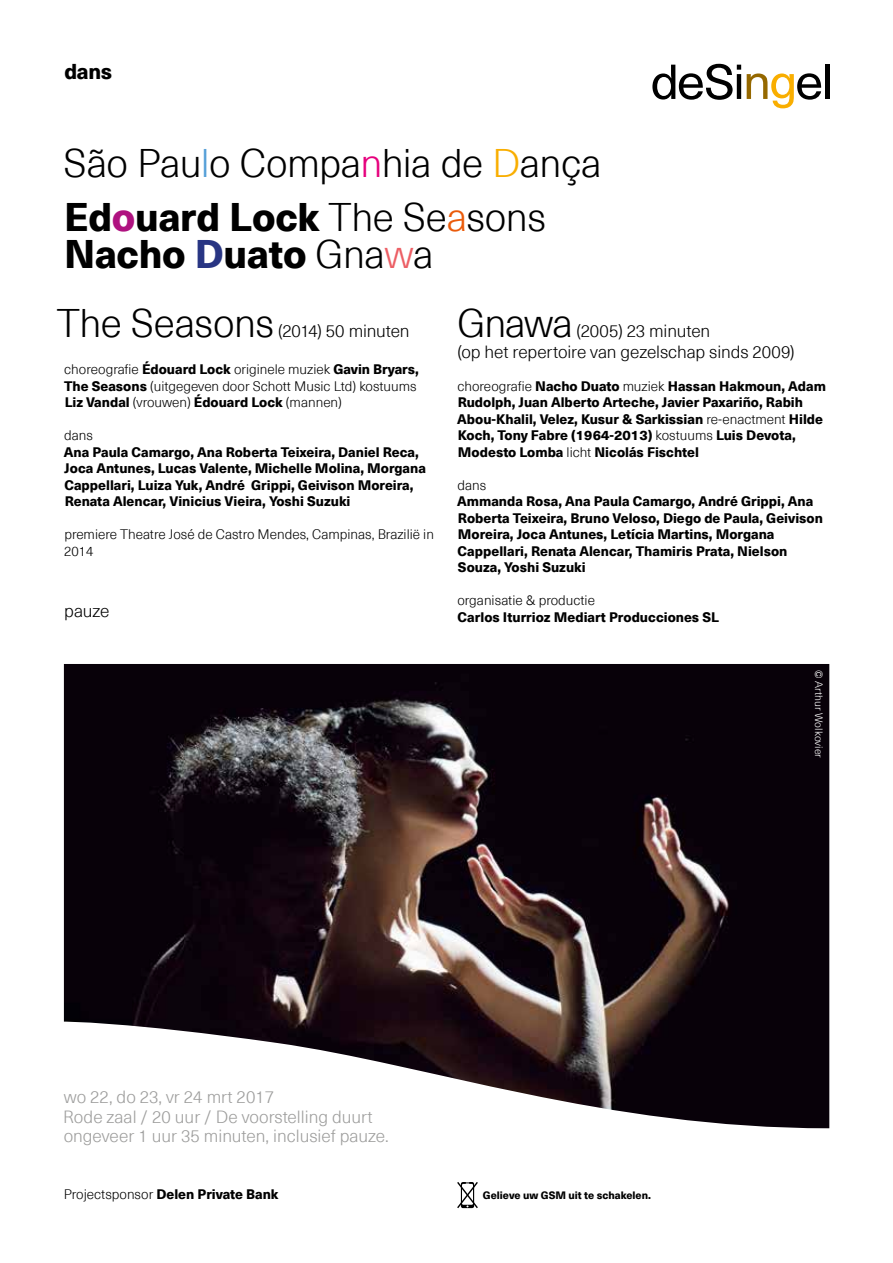
<style>
.page{position:relative;width:893px;height:1263px;background:#fff}
.page>*{position:absolute;margin:0;border:0;box-sizing:border-box;transform-origin:0 0}
.t1{font:300 39px/54px "Neue Haas Unica Pro";letter-spacing:-.015em;color:#000}
.t2{font:800 39px "Neue Haas Unica Pro";letter-spacing:-.005em;color:#000}
.t3{font:800 21px "Neue Haas Unica Pro";color:#000}
.t4{font:300 17.25px/19.5px "Neue Haas Unica Pro";color:#9d9d9c}
.t5{font:300 17.25px/21px "Neue Haas Unica Pro";letter-spacing:-.005em;color:#000}
.t6{font:800 13.5px/16.5px "Neue Haas Unica Pro";color:#000}
.t7{font:300 13.5px/16.5px "Neue Haas Unica Pro";color:#000}
.t8{font:800 10.5px "Neue Haas Unica Pro";color:#000}
.t9{font:300 10.5px "Neue Haas Unica Pro";letter-spacing:.005em;color:#fff}
.s1{color:#56a0d8}
.s2{color:#e6007d}
.s3{color:#f9ae00}
.s4{font-weight:800}
.s5{font-weight:800;color:#af1280}
.s6{color:#ea5b0b}
.s7{color:#283583}
.s8{font-weight:300}
.s9{font-weight:300;color:#ec5f65}
</style>
<div class="page">
<svg style="left:652px;top:64px;width:89px;height:36px"></svg>
<hr style="left:737px;top:74px;width:4px;height:25px;background:#000">
<svg style="left:747px;top:73px;width:74px;height:35px"></svg>
<hr style="left:825px;top:65px;width:4px;height:34px;background:#000">
<svg style="left:457px;top:1182px;width:21px;height:27px"></svg>
<img style="left:64px;top:664px;width:765px;height:464px">
<h2 class="t3" style="left:64px;top:58px;width:49px">dans</h2>
<h1 class="t1" style="left:64px;top:137px;width:540px">São Pau<span class="s1">l</span>o Compa<span class="s2">n</span>hia de <span class="s3">D</span>ança<br><span class="s4">Ed</span><span class="s5">o</span><span class="s4">uard Lock</span> The Se<span class="s6">a</span>sons</h1>
<h1 class="t2" style="left:64px;top:230px;width:371px">Nacho <span class="s7">D</span>uato <span class="s8">Gna</span><span class="s9">w</span><span class="s8">a</span></h1>
<h1 class="t1" style="left:57px;top:297px;width:219px">The Seasons</h1>
<p class="t5" style="left:278px;top:320px;width:133px">(2014) 50 minuten</p>
<p class="t7" style="left:64px;top:361px;width:356px">choreografie <span class="s4">Édouard Lock</span> originele muziek <span class="s4">Gavin Bryars,<br>The Seasons</span> (uitgegeven door Schott Music Ltd) kostuums<br><span class="s4">Liz Vandal</span> (vrouwen) <span class="s4">Édouard Lock</span> (mannen)</p>
<p class="t7" style="left:64px;top:427px;width:30px">dans</p>
<p class="t6" style="left:64px;top:444px;width:363px">Ana Paula Camargo, Ana Roberta Teixeira, Daniel Reca, Joca Antunes, Lucas Valente, Michelle Molina, Morgana Cappellari, Luiza Yuk, André Grippi, Geivison Moreira, Renata Alencar, Vinicius Vieira, Yoshi Suzuki</p>
<p class="t7" style="left:64px;top:526px;width:371px">premiere Theatre José de Castro Mendes, Campinas, Brazilië in<br>2014</p>
<p class="t5" style="left:64px;top:601px;width:47px">pauze</p>
<h1 class="t1" style="left:457px;top:297px;width:117px">Gnawa</h1>
<p class="t5" style="left:457px;top:320px;width:339px;text-indent:119px">(2005) 23 minuten<br>(op het repertoire van gezelschap sinds 2009)</p>
<p class="t6" style="left:457px;top:378px;width:370px"><span class="s8">choreografie</span> Nacho Duato <span class="s8">muziek</span> Hassan Hakmoun, Adam Rudolph, Juan Alberto Arteche, Javier Paxariño, Rabih Abou-Khalil, Velez, Kusur &amp; Sarkissian <span class="s8">re-enactment</span> Hilde Koch, Tony Fabre (1964-2013) <span class="s8">kostuums</span> Luis Devota, Modesto Lomba <span class="s8">licht</span> Nicolás Fischtel</p>
<p class="t7" style="left:457px;top:477px;width:30px">dans</p>
<p class="t6" style="left:457px;top:493px;width:367px">Ammanda Rosa, Ana Paula Camargo, André Grippi, Ana Roberta Teixeira, Bruno Veloso, Diego de Paula, Geivison Moreira, Joca Antunes, Letícia Martins, Morgana Cappellari, Renata Alencar, Thamiris Prata, Nielson Souza, Yoshi Suzuki</p>
<p class="t7" style="left:457px;top:592px;width:139px">organisatie &amp; productie</p>
<p class="t6" style="left:458px;top:609px;width:263px">Carlos Iturrioz Mediart Producciones SL</p>
<p class="t9" style="left:825px;top:670px;width:89px;rotate:90deg">© Arthur Wolkovier</p>
<p class="t4" style="left:63px;top:1088px;width:327px">wo 22, do 23, vr 24 mrt 2017<br>Rode zaal / 20 uur / De voorstelling duurt ongeveer 1 uur 35 minuten, inclusief pauze.</p>
<p class="t6" style="left:64px;top:1186px;width:216px"><span class="s8">Projectsponsor</span> Delen Private Bank</p>
<p class="t8" style="left:483px;top:1188px;width:170px">Gelieve uw GSM uit te schakelen.</p>
</div>
